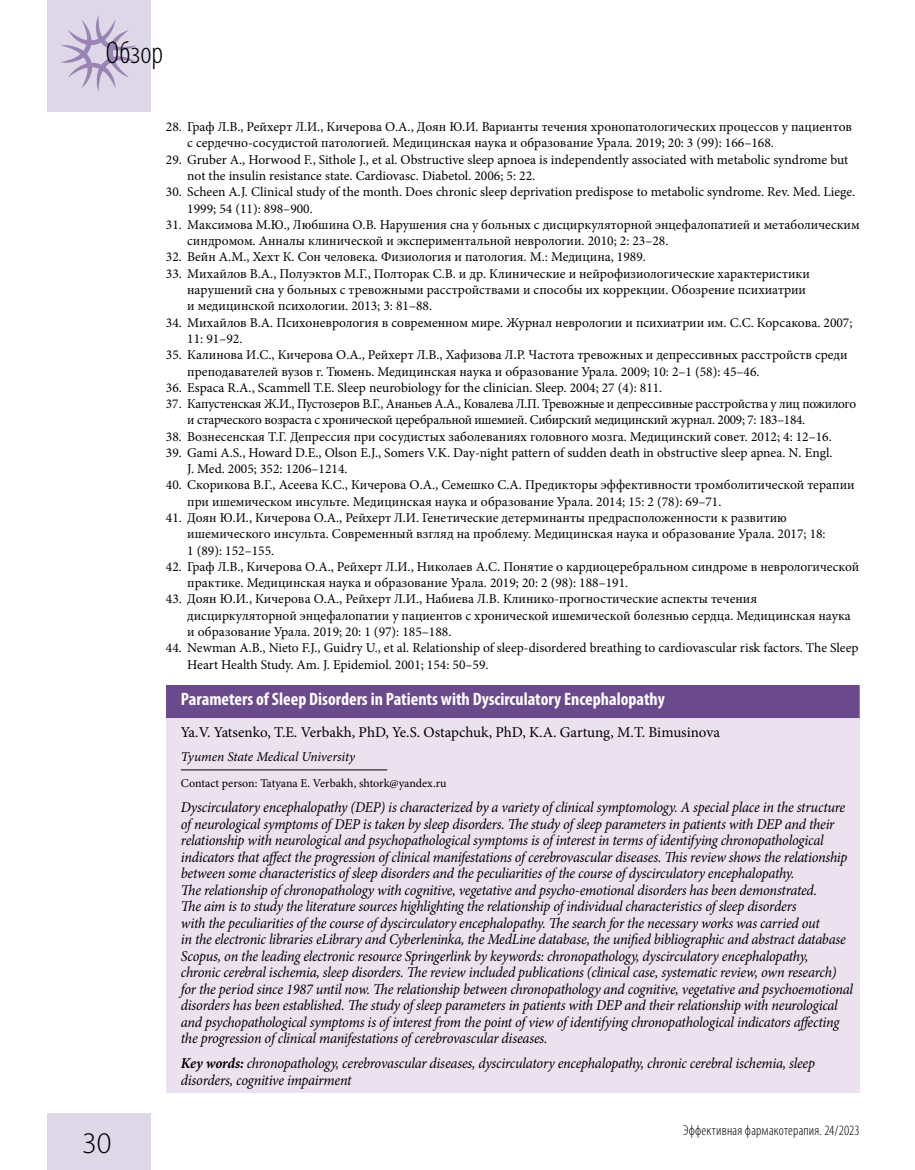
<style>
.page{position:relative;width:915px;height:1170px;background:#fff}
.page>*{position:absolute;margin:0;border:0;box-sizing:border-box;transform-origin:0 0}
.t1{font:300 condensed 31.5px "Myriad Pro";letter-spacing:.005em;color:#000}
.t2{font:300 30px "Myriad Pro";color:#000}
.t3{font:700 condensed 18px "Myriad Pro";color:#fff}
.t4{font:italic 15px/16.5px "Minion Pro";letter-spacing:-.02em;color:#000;scale:.95 1}
.t5{font:15px "Minion Pro";color:#000}
.t6{font:300 condensed 14.25px "Myriad Pro";letter-spacing:.015em;color:#000}
.t7{font:13.5px/16.4px "Minion Pro";color:#000}
.t8{font:13.5px/16.4px "Minion Pro";letter-spacing:-.02em;color:#000}
.t9{font:italic 13.5px "Minion Pro";letter-spacing:-.01em;color:#000}
.t10{font:12px "Minion Pro";color:#000}
.s1{font-weight:700}
</style>
<div class="page">
<div style="left:47px;top:1113px;width:103px;height:56px;background:#ddd7e8"></div>
<div style="left:47px;top:0;width:103px;height:111px;background:#ddd7e8"></div>
<svg style="left:61px;top:16px;width:75px;height:76px"></svg>
<div style="left:166px;top:685px;width:693px;height:406px;background:#ebe1ef"></div>
<div style="left:166px;top:685px;width:693px;height:33px;background:#6b498d"></div>
<hr style="left:181px;top:769px;width:206px;height:1px;background:#000">
<h1 class="t1" style="left:106px;top:34px;width:59px">Обзор</h1>
<h2 class="t2" style="left:82px;top:1126px;width:31px">30</h2>
<p class="t7" style="left:187px;top:119px;width:666px;text-indent:-21px">28. Граф Л.В., Рейхерт Л.И., Кичерова О.А., Доян Ю.И. Варианты течения хронопатологических процессов у пациентов с сердечно-сосудистой патологией. Медицинская наука и образование Урала. 2019; 20: 3 (99): 166–168.</p>
<p class="t7" style="left:187px;top:151px;width:662px;text-indent:-21px">29. Gruber A., Horwood F., Sithole J., et al. Obstructive sleep apnoea is independently associated with metabolic syndrome but not the insulin resistance state. Cardiovasc. Diabetol. 2006; 5: 22.</p>
<p class="t7" style="left:187px;top:184px;width:669px;text-indent:-21px">30. Scheen A.J. Clinical study of the month. Does chronic sleep deprivation predispose to metabolic syndrome. Rev. Med. Liege.<br>1999; 54 (11): 898–900.</p>
<p class="t7" style="left:187px;top:216px;width:673px;text-indent:-21px">31. Максимова М.Ю., Любшина О.В. Нарушения сна у больных с дисциркуляторной энцефалопатией и метаболическим синдромом. Анналы клинической и экспериментальной неврологии. 2010; 2: 23–28.</p>
<p class="t7" style="left:166px;top:249px;width:481px">32. Вейн А.М., Хехт К. Сон человека. Физиология и патология. М.: Медицина, 1989.</p>
<p class="t7" style="left:187px;top:265px;width:624px;text-indent:-21px">33. Михайлов В.А., Полуэктов М.Г., Полторак С.В. и др. Клинические и нейрофизиологические характеристики нарушений сна у больных с тревожными расстройствами и способы их коррекции. Обозрение психиатрии и медицинской психологии. 2013; 3: 81–88.</p>
<p class="t7" style="left:187px;top:314px;width:666px;text-indent:-21px">34. Михайлов В.А. Психоневрология в современном мире. Журнал неврологии и психиатрии им. С.С. Корсакова. 2007;<br>11: 91–92.</p>
<p class="t7" style="left:187px;top:347px;width:661px;text-indent:-21px">35. Калинова И.С., Кичерова О.А., Рейхерт Л.В., Хафизова Л.Р. Частота тревожных и депрессивных расстройств среди преподавателей вузов г. Тюмень. Медицинская наука и образование Урала. 2009; 10: 2–1 (58): 45–46.</p>
<p class="t7" style="left:166px;top:379px;width:497px">36. Еspaсa R.A., Scammell T.E. Sleep neurobiology for the clinician. Sleep. 2004; 27 (4): 811.</p>
<p class="t8" style="left:187px;top:395px;width:670px;text-indent:-21px">37. Капустенская Ж.И., Пустозеров В.Г., Ананьев А.А., Ковалева Л.П. Тревожные и депрессивные расстройства у лиц пожилого и старческого возраста с хронической церебральной ишемией. Сибирский медицинский журнал. 2009; 7: 183–184.</p>
<p class="t7" style="left:166px;top:428px;width:667px">38. Вознесенская Т.Г. Депрессия при сосудистых заболеваниях головного мозга. Медицинский совет. 2012; 4: 12–16.</p>
<p class="t7" style="left:187px;top:444px;width:646px;text-indent:-21px">39. Gami A.S., Howard D.E., Olson E.J., Somers V.K. Day-night pattern of sudden death in obstructive sleep apnea. N. Engl.<br>J. Med. 2005; 352: 1206–1214.</p>
<p class="t7" style="left:187px;top:477px;width:668px;text-indent:-21px">40. Скорикова В.Г., Асеева К.С., Кичерова О.А., Семешко С.А. Предикторы эффективности тромболитической терапии при ишемическом инсульте. Медицинская наука и образование Урала. 2014; 15: 2 (78): 69–71.</p>
<p class="t7" style="left:187px;top:509px;width:639px;text-indent:-21px">41. Доян Ю.И., Кичерова О.А., Рейхерт Л.И. Генетические детерминанты предрасположенности к развитию ишемического инсульта. Современный взгляд на проблему. Медицинская наука и образование Урала. 2017; 18:<br>1 (89): 152–155.</p>
<p class="t7" style="left:187px;top:558px;width:673px;text-indent:-21px">42. Граф Л.В., Кичерова О.А., Рейхерт Л.И., Николаев А.С. Понятие о кардиоцеребральном синдроме в неврологической практике. Медицинская наука и образование Урала. 2019; 20: 2 (98): 188–191.</p>
<p class="t7" style="left:187px;top:591px;width:664px;text-indent:-21px">43. Доян Ю.И., Кичерова О.А., Рейхерт Л.И., Набиева Л.В. Клинико-прогностические аспекты течения дисциркуляторной энцефалопатии у пациентов с хронической ишемической болезнью сердца. Медицинская наука и образование Урала. 2019; 20: 1 (97): 185–188.</p>
<p class="t7" style="left:187px;top:640px;width:672px;text-indent:-21px">44. Newman A.B., Nieto F.J., Guidry U., et al. Relationship of sleep-disordered breathing to cardiovascular risk factors. The Sleep<br>Heart Health Study. Am. J. Epidemiol. 2001; 154: 50–59.</p>
<h3 class="t3" style="left:181px;top:688px;width:485px">Parameters of Sleep Disorders in Patients with Dyscirculatory Encephalopathy</h3>
<p class="t5" style="left:181px;top:722px;width:540px">Ya.V. Yatsenko, T.E. Verbakh, PhD, Ye.S. Ostapchuk, PhD, K.A. Gartung, M.T. Bimusinova</p>
<p class="t9" style="left:181px;top:747px;width:176px">Tyumen State Medical University</p>
<p class="t10" style="left:181px;top:775px;width:267px">Contact person: Tatyana E. Verbakh, shtork@yandex.ru</p>
<p class="t4" style="left:181px;top:799px;width:708px">Dyscirculatory encephalopathy (DEP) is characterized by a variety of clinical symptomology. A special place in the structure of neurological symptoms of DEP is taken by sleep disorders. The study of sleep parameters in patients with DEP and their relationship with neurological and psychopathological symptoms is of interest in terms of identifying chronopathological indicators that affect the progression of clinical manifestations of cerebrovascular diseases. This review shows the relationship between some characteristics of sleep disorders and the peculiarities of the course of dyscirculatory encephalopathy.<br>The relationship of chronopathology with cognitive, vegetative and psycho-emotional disorders has been demonstrated.<br>The aim is to study the literature sources highlighting the relationship of individual characteristics of sleep disorders<br>with the peculiarities of the course of dyscirculatory encephalopathy. The search for the necessary works was carried out<br>in the electronic libraries eLibrary and Cyberleninka, the MedLine database, the unified bibliographic and abstract database Scopus, on the leading electronic resource Springerlink by keywords: chronopathology, dyscirculatory encephalopathy,<br>chronic cerebral ischemia, sleep disorders. The review included publications (clinical case, systematic review, own research) for the period since 1987 until now. The relationship between chronopathology and cognitive, vegetative and psychoemotional disorders has been established. The study of sleep parameters in patients with DEP and their relationship with neurological and psychopathological symptoms is of interest from the point of view of identifying chronopathological indicators affecting the progression of clinical manifestations of cerebrovascular diseases.</p>
<p class="t4" style="left:181px;top:1055px;width:668px"><span class="s1">Key words:</span> chronopathology, cerebrovascular diseases, dyscirculatory encephalopathy, chronic cerebral ischemia, sleep disorders, cognitive impairment</p>
<p class="t6" style="left:683px;top:1121px;width:178px">Эффективная фармакотерапия. 24/2023</p>
</div>
